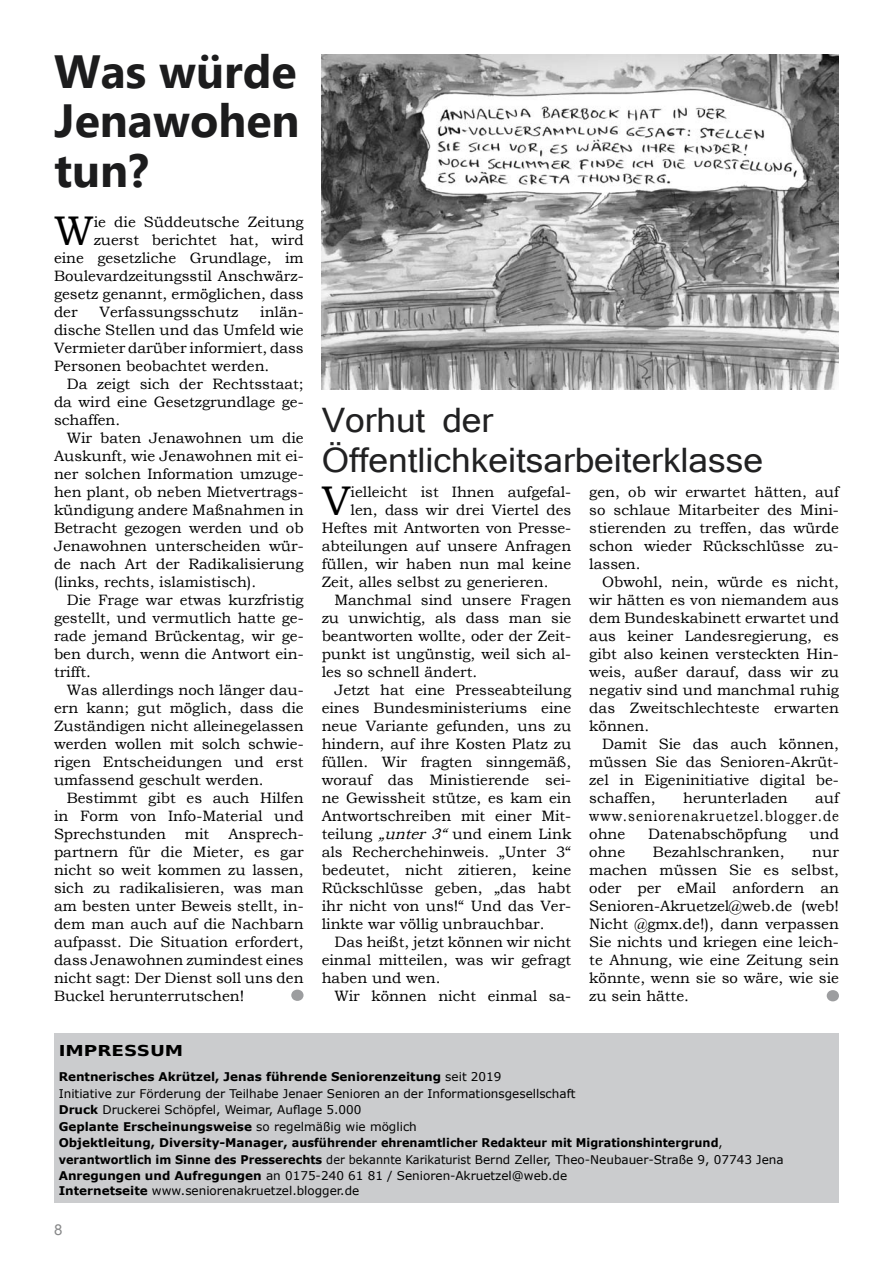
<style>
.page{position:relative;width:893px;height:1263px;background:#fff}
.page>*{position:absolute;margin:0;border:0;box-sizing:border-box;transform-origin:0 0}
.t1{font:700 61.95px "Bookman Old Style";color:#9c9d9f;scale:1.08 1}
.t2{font:700 46.5px/49.5px "Segoe UI";color:#1c1c1d;text-align:justify}
.t3{font:41.4px "Bookman Old Style";color:#000}
.t4{font:33px/39.6px "Mangal";color:#212122}
.t5{font:15px/18px "Bookman Old Style";color:#000;text-align:justify}
.t6{font:700 15px "Bitstream Vera Sans";color:#000;scale:1.23 1}
.t7{font:15px "Arial";color:#878889}
.t8{font:12px/16.5px "Verdana";color:#000}
.s1{font-style:italic}
.s2{font-weight:700}
</style>
<div class="page">
<div style="left:54px;top:1033px;width:785px;height:170px;background:#cbccce"></div>
<img style="left:322px;top:54px;width:517px;height:336px">
<h2 class="t2" style="left:54px;top:44px;width:247px">Was würde Jenawohen tun?</h2>
<h3 class="t3" style="left:54px;top:204px;width:41px">W</h3>
<p class="t5" style="left:94px;top:213px;width:211px">ie die Süddeutsche Zeitung</p>
<p class="t5" style="left:94px;top:231px;width:211px">zuerst berichtet hat, wird</p>
<p class="t5" style="left:54px;top:249px;width:251px">eine gesetzliche Grundlage, im</p>
<p class="t5" style="left:54px;top:267px;width:251px">Boulevardzeitungsstil Anschwärz-</p>
<p class="t5" style="left:54px;top:285px;width:251px">gesetz genannt, ermöglichen, dass</p>
<p class="t5" style="left:54px;top:303px;width:25px">der</p>
<p class="t5" style="left:100px;top:303px;width:140px">Verfassungsschutz</p>
<p class="t5" style="left:54px;top:303px;width:251px;text-indent:206px">inlän&shy;dische Stellen und das Umfeld wie Vermieter darüber informiert, dass Personen beobachtet werden.</p>
<p class="t5" style="left:54px;top:375px;width:251px;text-indent:13px">Da zeigt sich der Rechtsstaat; da wird eine Gesetzgrundlage ge&shy;schaffen.</p>
<p class="t5" style="left:54px;top:429px;width:251px;text-indent:13px">Wir baten Jenawohnen um die Auskunft, wie Jenawohnen mit ei&shy;ner solchen Information umzuge&shy;hen plant, ob neben Mietvertrags&shy;kündigung andere Maßnahmen in Betracht gezogen werden und ob Jenawohnen unterscheiden wür&shy;de nach Art der Radikalisierung (links, rechts, islamistisch).</p>
<p class="t5" style="left:54px;top:591px;width:251px;text-indent:13px">Die Frage war etwas kurzfristig gestellt, und vermutlich hatte ge&shy;rade jemand Brückentag, wir ge&shy;ben durch, wenn die Antwort ein&shy;trifft.</p>
<p class="t5" style="left:54px;top:681px;width:251px;text-indent:13px">Was allerdings noch länger dau&shy;ern kann; gut möglich, dass die Zuständigen nicht alleinegelassen werden wollen mit solch schwie&shy;rigen Entscheidungen und erst umfassend geschult werden.</p>
<p class="t5" style="left:54px;top:789px;width:251px;text-indent:13px">Bestimmt gibt es auch Hilfen in Form von Info-Material und Sprechstunden</p>
<h3 class="t4" style="left:322px;top:401px;width:443px">Vorhut der<br>Öffentlichkeitsarbeiterklasse</h3>
<p class="t5" style="left:589px;top:483px;width:251px">gen, ob wir erwartet hätten, auf so schlaue Mitarbeiter des Mini&shy;stierenden zu treffen, das würde schon wieder Rückschlüsse zu&shy;lassen.</p>
<p class="t5" style="left:589px;top:573px;width:251px;text-indent:13px">Obwohl, nein, würde es nicht, wir hätten es von niemandem aus dem Bundeskabinett erwartet und aus keiner Landesregierung, es gibt also keinen versteckten Hin&shy;weis, außer darauf, dass wir zu negativ sind und manchmal ruhig das Zweitschlechteste erwarten können.</p>
<p class="t5" style="left:589px;top:735px;width:251px;text-indent:13px">Damit Sie das auch können, müssen Sie das Senioren-Akrüt&shy;zel in Eigeninitiative digital be&shy;schaffen,</p>
<h3 class="t3" style="left:322px;top:474px;width:30px">V</h3>
<p class="t5" style="left:351px;top:483px;width:222px">ielleicht ist Ihnen aufgefal-</p>
<p class="t5" style="left:351px;top:501px;width:222px">len, dass wir drei Viertel des</p>
<p class="t5" style="left:322px;top:519px;width:251px">Heftes mit Antworten von Presse-</p>
<p class="t5" style="left:322px;top:537px;width:251px">abteilungen auf unsere Anfragen</p>
<p class="t5" style="left:322px;top:555px;width:251px">füllen, wir haben nun mal keine</p>
<p class="t5" style="left:322px;top:573px;width:228px">Zeit, alles selbst zu generieren.</p>
<p class="t5" style="left:334px;top:591px;width:238px">Manchmal sind unsere Fragen</p>
<p class="t5" style="left:322px;top:609px;width:251px">zu unwichtig, als dass man sie</p>
<p class="t5" style="left:322px;top:627px;width:251px">beantworten wollte, oder der Zeit-</p>
<p class="t5" style="left:322px;top:645px;width:251px">punkt ist ungünstig, weil sich al-</p>
<p class="t5" style="left:322px;top:663px;width:157px">les so schnell ändert.</p>
<p class="t5" style="left:334px;top:681px;width:238px">Jetzt hat eine Presseabteilung</p>
<p class="t5" style="left:322px;top:699px;width:251px">eines Bundesministeriums eine</p>
<p class="t5" style="left:322px;top:717px;width:251px">neue Variante gefunden, uns zu</p>
<p class="t5" style="left:322px;top:735px;width:251px">hindern, auf ihre Kosten Platz zu</p>
<p class="t5" style="left:322px;top:753px;width:251px">füllen. Wir fragten sinngemäß,</p>
<p class="t5" style="left:322px;top:771px;width:251px">worauf das Ministierende sei-</p>
<p class="t5" style="left:322px;top:789px;width:251px">ne Gewissheit stütze, es kam ein</p>
<p class="t5" style="left:322px;top:807px;width:251px">Antwortschreiben mit einer Mit-</p>
<p class="t5" style="left:322px;top:825px;width:251px">teilung <span class="s1">„unter 3“</span> und einem Link</p>
<p class="t5" style="left:322px;top:843px;width:251px">als Recherchehinweis. „Unter 3“</p>
<p class="t5" style="left:322px;top:861px;width:251px">bedeutet, nicht zitieren, keine</p>
<p class="t5" style="left:322px;top:879px;width:251px">Rückschlüsse geben, „das habt</p>
<p class="t5" style="left:322px;top:897px;width:251px">ihr nicht von uns!“ Und das Ver-</p>
<p class="t5" style="left:322px;top:915px;width:224px">linkte war völlig unbrauchbar.</p>
<p class="t5" style="left:334px;top:933px;width:238px">Das heißt, jetzt können wir nicht</p>
<p class="t5" style="left:322px;top:951px;width:251px">einmal mitteilen, was wir gefragt</p>
<p class="t5" style="left:322px;top:969px;width:120px">haben und wen.</p>
<p class="t5" style="left:334px;top:987px;width:238px">Wir können nicht einmal sa-</p>
<p class="t5" style="left:589px;top:789px;width:251px;text-indent:226px">auf www.seniorenakruetzel.blogger.de ohne</p>
<p class="t5" style="left:683px;top:789px;width:106px">herunterladen</p>
<p class="t5" style="left:54px;top:825px;width:251px;text-indent:174px">Ansprech&shy;partnern für die Mieter, es gar nicht so weit kommen zu lassen, sich zu radikalisieren, was man am besten unter Beweis stellt, in&shy;dem man auch auf die Nachbarn aufpasst. Die Situation erfordert, dass Jenawohnen zumindest eines nicht sagt: Der Dienst soll uns den Buckel herunterrutschen!</p>
<p class="t5" style="left:185px;top:825px;width:26px">mit</p>
<p class="t5" style="left:648px;top:825px;width:140px">Datenabschöpfung</p>
<p class="t5" style="left:810px;top:825px;width:31px">und</p>
<p class="t5" style="left:589px;top:843px;width:37px">ohne</p>
<p class="t5" style="left:653px;top:843px;width:133px">Bezahlschranken,</p>
<p class="t5" style="left:589px;top:843px;width:251px;text-indent:223px">nur machen müssen Sie es selbst, oder per eMail anfordern an Senioren-Akruetzel@web.de (web!<br>Nicht @gmx.de!), dann verpassen Sie nichts und kriegen eine leich&shy;te Ahnung, wie eine Zeitung sein könnte, wenn sie so wäre, wie sie zu sein hätte.</p>
<h1 class="t1" style="left:286px;top:934px;width:23px">.</h1>
<h1 class="t1" style="left:821px;top:935px;width:23px">.</h1>
<p class="t6" style="left:59px;top:1042px;width:103px">IMPRESSUM</p>
<p class="t8" style="left:59px;top:1068px;width:726px"><span class="s2">Rentnerisches Akrützel, Jenas führende Seniorenzeitung</span> seit 2019<br>Initiative zur Förderung der Teilhabe Jenaer Senioren an der Informationsgesellschaft<br><span class="s2">Druck</span> Druckerei Schöpfel, Weimar, Auflage 5.000<br><span class="s2">Geplante Erscheinungsweise</span> so regelmäßig wie möglich<br><span class="s2">Objektleitung, Diversity-Manager, ausführender ehrenamtlicher Redakteur mit Migrationshintergrund</span>, <span class="s2">verantwortlich im Sinne des Presserechts</span> der bekannte Karikaturist Bernd Zeller, Theo-Neubauer-Straße 9, 07743 Jena <span class="s2">Anregungen und Aufregungen</span> an 0175-240 61 81 / Senioren-Akruetzel@web.de</p>
<p class="t8" style="left:59px;top:1182px;width:302px"><span class="s2">Internetseite</span> www.seniorenakruetzel.blogger.de</p>
<p class="t7" style="left:54px;top:1220px;width:10px">8</p>
</div>
